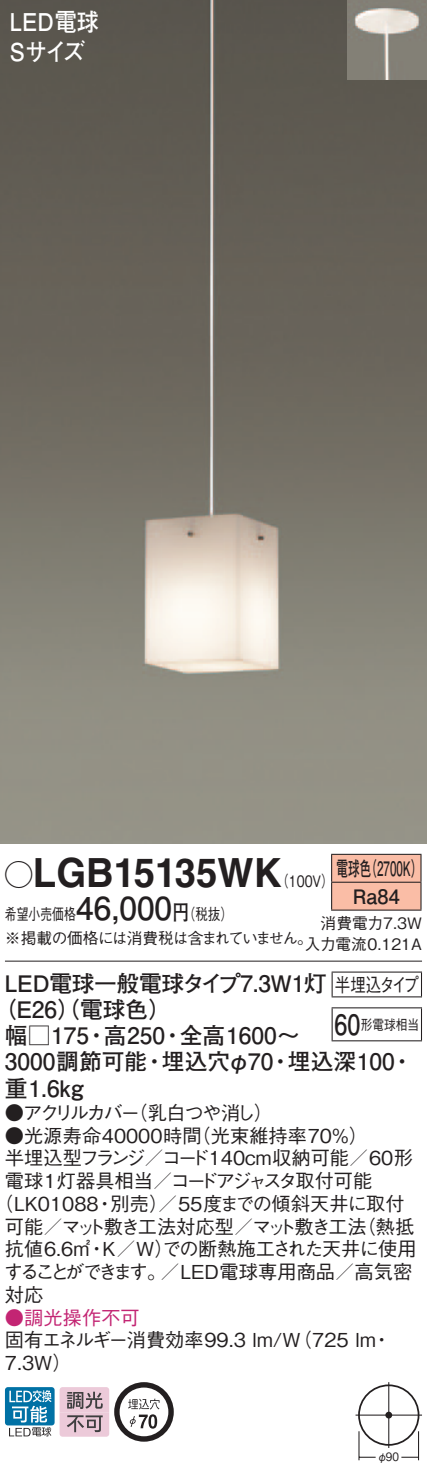
<style>
.page{position:relative;width:427px;height:1474px;background:#fff}
.page>*{position:absolute;margin:0;border:0;box-sizing:border-box;transform-origin:0 0}
.t1{font:700 40.25px "Helvetica LT Std";color:#231f20;scale:.95 1}
.t2{font:700 31.5px "Futo Go B101 Pro";color:#231f20}
.t3{font:700 28px "Futo Go B101 Pro";color:#231f20;scale:.83 1}
.t4{font:700 24.5px/29.8px "Futo Go B101 Pro";color:#fff;scale:.9 1}
.t5{font:700 22.75px/26.2px "Futo Go B101 Pro";color:#231f20}
.t6{font:700 19.95px/28px "Futo Go B101 Pro";color:#231f20;scale:.58 1}
.t7{font:500 19.25px/22.8px "Gothic BBB Pro";color:#231f20}
.t8{font:500 19.25px/22.8px "Gothic BBB Pro";letter-spacing:-.065em;color:#231f20}
.t9{font:500 19.25px/22.8px "Gothic BBB Pro";letter-spacing:-.195em;color:#231f20}
.t10{font:500 19.25px "Gothic BBB Pro";letter-spacing:-.14em;color:#231f20}
.t11{font:500 19.25px "Gothic BBB Pro";color:#c32573}
.t12{font:500 19.25px "Gothic BBB Pro";color:#231f20;scale:.8 1}
.t13{font:500 15.75px/24.5px "Gothic BBB Pro";letter-spacing:-.04em;color:#231f20;scale:.75 1}
.t14{font:500 15.75px/21px "Gothic BBB Pro";color:#231f20;text-align:right}
.t15{font:500 15.75px "Gothic BBB Pro";color:#231f20;scale:.8 1}
.t16{font:500 14px "Gothic BBB Pro";color:#231f20;scale:.83 1}
.t17{font:500 11.55px "Gothic BBB Pro";color:#231f20;scale:.9 1}
.s1{font-family:"Ford Classification 1";font-weight:400;font-size:28px}
.s2{font-family:"Futo Go B101 Pro";font-weight:700;font-size:21px}
</style>
<div class="page">
<div style="left:358px;top:1384px;width:61px;height:62px;border:2px solid #231f20;border-radius:50%"></div>
<div style="left:385px;top:1412px;width:7px;height:6px;background:#231f20;border-radius:50%"></div>
<hr style="left:355px;top:1414px;width:67px;height:2px;background:#231f20">
<hr style="left:388px;top:1382px;width:1px;height:66px;background:#231f20">
<svg style="left:358px;top:1431px;width:17px;height:29px"></svg>
<svg style="left:401px;top:1431px;width:18px;height:29px"></svg>
<img style="left:0;top:0;width:427px;height:843px">
<img style="left:347px;top:0;width:80px;height:79px">
<div style="left:5px;top:1387px;width:50px;height:38px;background:#0071a5;border-radius:3px"></div>
<svg style="left:9px;top:1390px;width:42px;height:46px"></svg>
<svg style="left:60px;top:1382px;width:114px;height:60px"></svg>
<svg style="left:148px;top:1414px;width:9px;height:15px"></svg>
<hr style="left:5px;top:960px;width:417px;height:2px;background:#231f20">
<svg style="left:331px;top:854px;width:90px;height:55px;background:#eeb49f"></svg>
<hr style="left:331px;top:909px;width:90px;height:2px;background:#231f20">
<svg style="left:331px;top:973px;width:1px;height:23px"></svg>
<hr style="left:331px;top:971px;width:91px;height:2px;background:#231f20">
<svg style="left:421px;top:973px;width:1px;height:23px"></svg>
<hr style="left:331px;top:996px;width:91px;height:1px;background:#231f20">
<hr style="left:331px;top:1008px;width:1px;height:32px;background:#231f20">
<hr style="left:331px;top:1007px;width:91px;height:1px;background:#231f20">
<hr style="left:421px;top:1008px;width:1px;height:32px;background:#231f20">
<hr style="left:331px;top:1040px;width:91px;height:1px;background:#231f20">
<p class="t4" style="left:10px;top:4px;width:100px">LED電球<br>Sサイズ</p>
<h1 class="t1" style="left:5px;top:848px;width:292px"><span class="s1">A</span>LGB15135WK</h1>
<p class="t15" style="left:172px;top:901px;width:77px">（<span class="s2">円</span>税抜(</p>
<p class="t6" style="left:365px;top:852px;width:100px">（2700 (K</p>
<p class="t6" style="left:353px;top:852px;width:82px;text-indent:-16px">電球色<br>Ra84</p>
<p class="t15" style="left:276px;top:868px;width:74px">（100 (V</p>
<h2 class="t2" style="left:76px;top:882px;width:97px">46,000</h2>
<p class="t13" style="left:5px;top:899px;width:412px">希望小売価格<br>※掲載の価格には消費税は含まれていません。</p>
<p class="t5" style="left:5px;top:967px;width:323px">LED電球一般電球タイプ7.3W 灯1</p>
<p class="t5" style="left:-7px;top:993px;width:180px">（E26（）電球色(</p>
<p class="t5" style="left:180px;top:1019px;width:122px">全高1600~</p>
<p class="t14" style="left:305px;top:911px;width:119px">消費電力7.3W入力電流0.121A</p>
<p class="t12" style="left:335px;top:969px;width:106px">半埋込タイプ</p>
<p class="t16" style="left:361px;top:1013px;width:71px">形電球相当</p>
<h3 class="t3" style="left:334px;top:1002px;width:33px">60</h3>
<p class="t5" style="left:5px;top:1019px;width:86px">幅□175</p>
<p class="t5" style="left:104px;top:1019px;width:63px">高250</p>
<p class="t5" style="left:85px;top:1019px;width:24px">・</p>
<p class="t5" style="left:161px;top:1019px;width:24px">・</p>
<p class="t5" style="left:5px;top:1046px;width:144px">3000調節可能重1.6kg</p>
<p class="t7" style="left:128px;top:1099px;width:146px">（乳白つや消し(</p>
<p class="t5" style="left:162px;top:1046px;width:113px">埋込穴φ70</p>
<p class="t5" style="left:288px;top:1046px;width:108px">埋込深100</p>
<p class="t5" style="left:143px;top:1046px;width:24px">・</p>
<p class="t5" style="left:269px;top:1046px;width:24px">・</p>
<p class="t5" style="left:391px;top:1046px;width:24px">・</p>
<p class="t10" style="left:5px;top:1097px;width:137px">●アクリルカバー</p>
<p class="t7" style="left:191px;top:1121px;width:178px">（光束維持率70％(</p>
<p class="t7" style="left:5px;top:1121px;width:198px">●光源寿命40000時間</p>
<p class="t7" style="left:5px;top:1144px;width:409px">半埋込型フランジ／コード140cm収納可能／60形</p>
<p class="t7" style="left:5px;top:1167px;width:369px">電球1灯器具相当／コードアジャスタ取付可能</p>
<p class="t7" style="left:158px;top:1190px;width:248px">／55度までの傾斜天井に取付</p>
<p class="t7" style="left:-5px;top:1190px;width:105px">（LK01088</p>
<p class="t7" style="left:111px;top:1190px;width:59px">別売）</p>
<p class="t7" style="left:95px;top:1190px;width:21px">・</p>
<p class="t7" style="left:356px;top:1212px;width:59px">（熱抵</p>
<p class="t8" style="left:103px;top:1212px;width:315px;text-indent:-98px">可能／マット敷き工法対応型／マット敷き工法<br>K／W での断熱施工された天井に使用</p>
<p class="t7" style="left:154px;top:1235px;width:21px">）</p>
<p class="t7" style="left:5px;top:1235px;width:88px">抗値6.6㎡</p>
<p class="t7" style="left:87px;top:1235px;width:21px">・</p>
<p class="t7" style="left:160px;top:1258px;width:253px">／LED電球専用商品／高気密</p>
<p class="t9" style="left:4px;top:1258px;width:164px">することができます。対応</p>
<p class="t11" style="left:5px;top:1302px;width:136px">●調光操作不可</p>
<p class="t7" style="left:5px;top:1326px;width:372px">固有エネルギー消費効率99.3 lm （W/ 725 lm<br>7.3W(</p>
<p class="t7" style="left:372px;top:1326px;width:21px">・</p>
<p class="t17" style="left:377px;top:1447px;width:26px">φ90</p>
</div>
